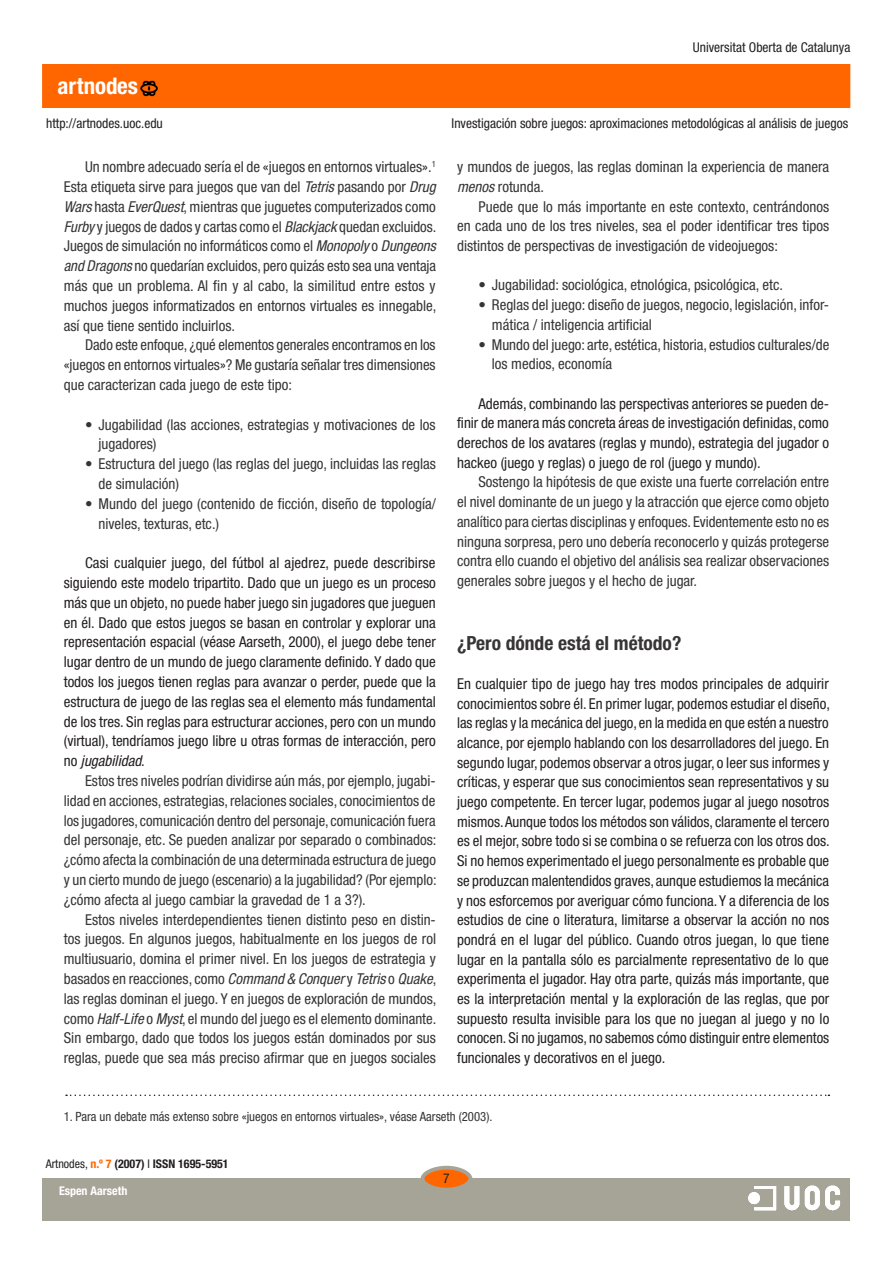
<style>
.page{position:relative;width:893px;height:1263px;background:#fff}
.page>*{position:absolute;margin:0;border:0;box-sizing:border-box;transform-origin:0 0}
.t1{font:700 condensed 22.95px "Helvetica Neue LT Std";color:#fff}
.SUBTITOLS{font:700 condensed 19.5px "Helvetica Neue LT Std";color:#363435}
.text_general{font:condensed 15px/19.8px "Helvetica Neue LT Std";color:#363435;text-align:justify}
.text_general-2{font:condensed 15px/19.6px "Helvetica Neue LT Std";color:#231f20;text-align:justify}
.t2{font:condensed 13.5px "Helvetica Neue LT Std";color:#231f20}
.notas{font:condensed 12.75px "Helvetica Neue LT Std";color:#363435}
.t3{font:700 condensed 12px "Helvetica Neue LT Std";color:#231f20}
.t4{font:700 condensed 12px "Helvetica Neue LT Std";color:#fff}
.s1{color:#231f20}
.s2{font-style:italic}
.s3{font-weight:400}
.s4{color:#f60}
</style>
<div class="page">
<div style="left:43px;top:1178px;width:807px;height:42px;background:#a6a397"></div>
<div style="left:422px;top:1168px;width:48px;height:21px;background:#f60;border-radius:50%"></div>
<div style="left:421px;top:1166px;width:51px;height:25px;border:4px solid #a6a397;border-radius:50%"></div>
<img style="left:748px;top:1185px;width:93px;height:26px">
<div style="left:43px;top:65px;width:807px;height:42px;background:#f60"></div>
<svg style="left:66px;top:1094px;width:763px;height:2px"></svg>
<h1 class="t1" style="left:58px;top:72px;width:82px">artnodes</h1>
<p class="t2" style="left:46px;top:115px;width:118px">http://artnodes.uoc.edu</p>
<p class="text_general" style="left:64px;top:157px;width:374px;text-indent:21px">Un nombre adecuado sería el de <span class="s1">«</span>juegos en entornos virtuales<span class="s1">»</span>.<sup>1<br></sup>Esta etiqueta sirve para juegos que van del <span class="s2">Tetris</span> pasando por <span class="s2">Drug Wars</span> hasta <span class="s2">EverQuest</span>, mientras que juguetes computerizados como <span class="s2">Furby</span> y juegos de dados y cartas como el <span class="s2">Blackjack</span> quedan excluidos.<br>Juegos de simulación no informáticos como el <span class="s2">Monopoly</span> o <span class="s2">Dungeons and Dragons</span> no quedarían excluidos, pero quizás esto sea una ventaja más que un problema. Al fin y al cabo, la similitud entre estos y muchos juegos informatizados en entornos virtuales es innegable, así que tiene sentido incluirlos.</p>
<p class="text_general" style="left:64px;top:335px;width:373px;text-indent:21px">Dado este enfoque, ¿qué elementos generales encontramos en los <span class="s1">«</span>juegos en entornos virtuales<span class="s1">»</span>? Me gustaría señalar tres dimensiones que caracterizan cada juego de este tipo:</p>
<p class="text_general" style="left:99px;top:414px;width:339px;text-indent:-14px">• Jugabilidad (las acciones, estrategias y motivaciones de los jugadores)</p>
<p class="text_general" style="left:99px;top:454px;width:339px;text-indent:-14px">• Estructura del juego (las reglas del juego, incluidas las reglas de simulación)</p>
<p class="text_general" style="left:99px;top:493px;width:339px;text-indent:-14px">• Mundo del juego (contenido de ficción, diseño de topología/ niveles, texturas, etc.)</p>
<p class="text_general-2" style="left:64px;top:553px;width:374px;text-indent:21px">Casi cualquier juego, del fútbol al ajedrez, puede describirse siguiendo este modelo tripartito. Dado que un juego es un proceso más que un objeto, no puede haber juego sin jugadores que jueguen en él. Dado que estos juegos se basan en controlar y explorar una representación espacial (véase Aarseth, 2000), el juego debe tener lugar dentro de un mundo de juego claramente definido. Y dado que todos los juegos tienen reglas para avanzar o perder, puede que la estructura de juego de las reglas sea el elemento más fundamental de los tres. Sin reglas para estructurar acciones, pero con un mundo (virtual), tendríamos juego libre u otras formas de interacción, pero no <span class="s2">jugabilidad</span>.</p>
<p class="text_general" style="left:64px;top:771px;width:374px;text-indent:21px">Estos tres niveles podrían dividirse aún más, por ejemplo, jugabi&shy;lidad en acciones, estrategias, relaciones sociales, conocimientos de los jugadores, comunicación dentro del personaje, comunicación fuera del personaje, etc. Se pueden analizar por separado o combinados: ¿cómo afecta la combinación de una determinada estructura de juego y un cierto mundo de juego (escenario) a la jugabilidad? (Por ejemplo: ¿cómo afecta al juego cambiar la gravedad de 1 a 3?).</p>
<p class="text_general" style="left:64px;top:909px;width:374px;text-indent:21px">Estos niveles interdependientes tienen distinto peso en distin&shy;tos juegos. En algunos juegos, habitualmente en los juegos de rol multiusuario, domina el primer nivel. En los juegos de estrategia y basados en reacciones, como <span class="s2">Command &amp; Conquer</span> y <span class="s2">Tetris</span> o <span class="s2">Quake</span>, las reglas dominan el juego. Y en juegos de exploración de mundos, como <span class="s2">Half-Life</span> o <span class="s2">Myst</span>, el mundo del juego es el elemento dominante.<br>Sin embargo, dado que todos los juegos están dominados por sus reglas, puede que sea más preciso afirmar que en juegos sociales</p>
<p class="t2" style="left:693px;top:40px;width:159px">Universitat Oberta de Catalunya</p>
<p class="t2" style="left:452px;top:115px;width:398px">Investigación sobre juegos: aproximaciones metodológicas al análisis de juegos</p>
<p class="text_general" style="left:457px;top:157px;width:374px">y mundos de juegos, las reglas dominan la experiencia de manera <span class="s2">menos</span> rotunda.</p>
<p class="text_general" style="left:457px;top:196px;width:374px;text-indent:21px">Puede que lo más importante en este contexto, centrándonos en cada uno de los tres niveles, sea el poder identificar tres tipos distintos de perspectivas de investigación de videojuegos:</p>
<p class="text_general" style="left:478px;top:275px;width:306px">• Jugabilidad: sociológica, etnológica, psicológica, etc.</p>
<p class="text_general" style="left:492px;top:295px;width:339px;text-indent:-14px">• Reglas del juego: diseño de juegos, negocio, legislación, infor&shy;mática / inteligencia artificial</p>
<p class="text_general" style="left:492px;top:334px;width:339px;text-indent:-14px">• Mundo del juego: arte, estética, historia, estudios culturales/de los medios, economía</p>
<p class="text_general-2" style="left:457px;top:393px;width:374px;text-indent:21px">Además, combinando las perspectivas anteriores se pueden de&shy;finir de manera más concreta áreas de investigación definidas, como derechos de los avatares (reglas y mundo), estrategia del jugador o hackeo (juego y reglas) o juego de rol (juego y mundo).</p>
<p class="text_general" style="left:457px;top:472px;width:374px;text-indent:21px">Sostengo la hipótesis de que existe una fuerte correlación entre el nivel dominante de un juego y la atracción que ejerce como objeto analítico para ciertas disciplinas y enfoques. Evidentemente esto no es ninguna sorpresa, pero uno debería reconocerlo y quizás protegerse contra ello cuando el objetivo del análisis sea realizar observaciones generales sobre juegos y el hecho de jugar.</p>
<p class="SUBTITOLS" style="left:457px;top:631px;width:226px">¿Pero dónde está el método?</p>
<p class="text_general-2" style="left:457px;top:674px;width:374px">En cualquier tipo de juego hay tres modos principales de adquirir conocimientos sobre él. En primer lugar, podemos estudiar el diseño, las reglas y la mecánica del juego, en la medida en que estén a nuestro alcance, por ejemplo hablando con los desarrolladores del juego. En segundo lugar, podemos observar a otros jugar, o leer sus informes y críticas, y esperar que sus conocimientos sean representativos y su juego competente. En tercer lugar, podemos jugar al juego nosotros mismos. Aunque todos los métodos son válidos, claramente el tercero es el mejor, sobre todo si se combina o se refuerza con los otros dos.<br>Si no hemos experimentado el juego personalmente es probable que se produzcan malentendidos graves, aunque estudiemos la mecánica y nos esforcemos por averiguar cómo funciona. Y a diferencia de los estudios de cine o literatura, limitarse a observar la acción no nos pondrá en el lugar del público. Cuando otros juegan, lo que tiene lugar en la pantalla sólo es parcialmente representativo de lo que experimenta el jugador. Hay otra parte, quizás más importante, que es la interpretación mental y la exploración de las reglas, que por supuesto resulta invisible para los que no juegan al juego y no lo conocen. Si no jugamos, no sabemos cómo distinguir entre elementos funcionales y decorativos en el juego.</p>
<p class="notas" style="left:64px;top:1109px;width:430px">1. Para un debate más extenso sobre <span class="s1">«</span>juegos en entornos virtuales<span class="s1">»</span>, véase Aarseth (2003).</p>
<p class="t3" style="left:46px;top:1157px;width:184px"><span class="s3">Artnodes,</span> <span class="s4">n.º 7</span> (2007) <span class="s3">I</span> ISSN 1695-5951</p>
<p class="t4" style="left:59px;top:1183px;width:70px">Espen Aarseth</p>
</div>
